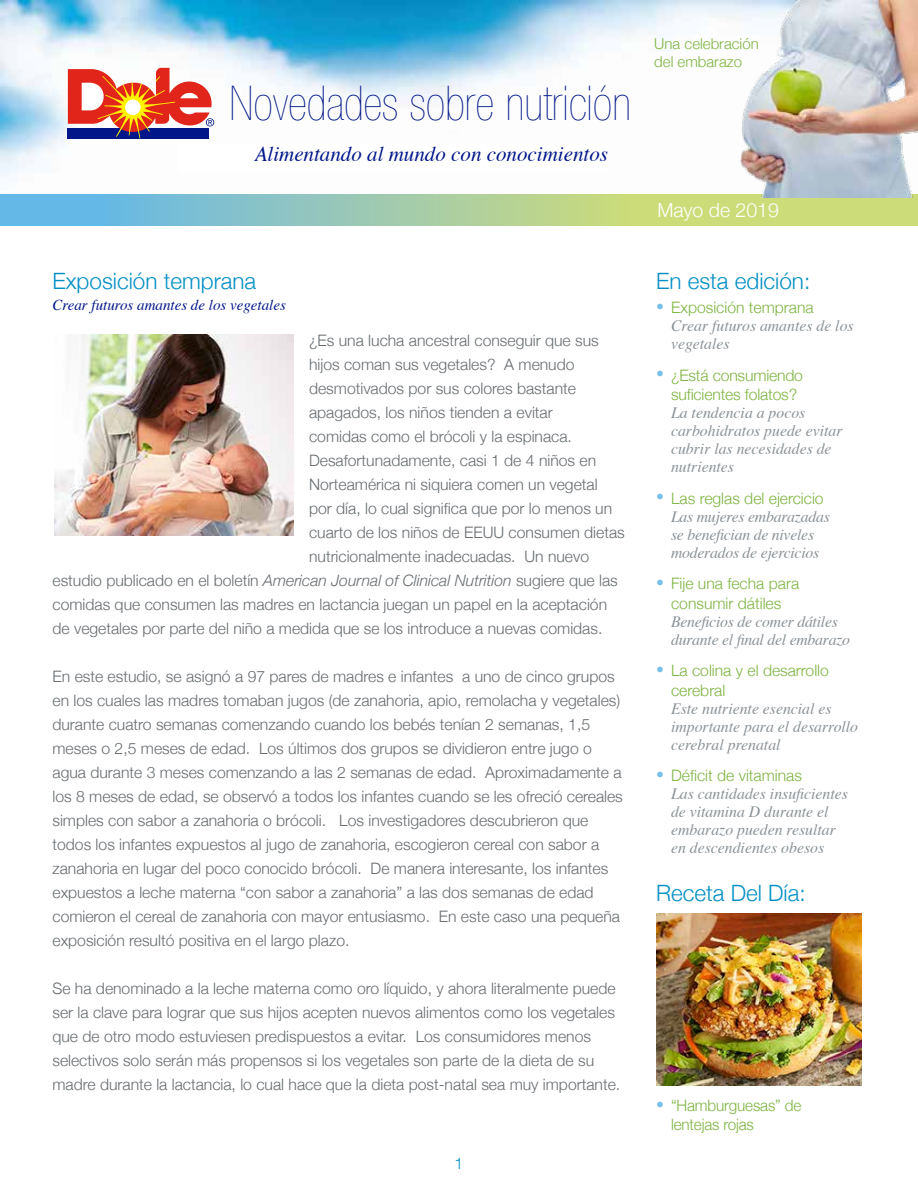
<style>
.page{position:relative;width:918px;height:1188px;background:#fff}
.page>*{position:absolute;margin:0;border:0;box-sizing:border-box;transform-origin:0 0}
.t1{font:900 condensed 48px "Helvetica Neue";color:#001689}
.t2{font:300 22.5px "Helvetica Neue";color:#0590c5}
.t3{font:italic 21px "Times";color:#001689}
.t4{font:300 19.5px "Helvetica Neue";color:#fff}
.t5{font:300 15.75px/24px "Helvetica Neue";color:#666c70}
.t6{font:italic 15.75px/18px "Times";color:#8a9297}
.t7{font:300 15.75px/19.5px "Helvetica Neue";color:#7eb442;text-align:center}
.t8{font:300 15.75px "Helvetica Neue";color:#0590c5}
.t9{font:italic 15px "Times";color:#001689}
.t10{font:300 15px/18px "Helvetica Neue";color:#7eb442}
.s1{font-style:italic}
.s2{color:#78c0e9}
</style>
<div class="page">
<img style="left:0;top:0;width:716px;height:177px">
<svg style="left:68px;top:68px;width:147px;height:70px"></svg>
<div style="left:125px;top:100px;width:16px;height:15px;background:#fff;border-radius:50%"></div>
<div style="left:178px;top:145px;width:430px;height:27px;background:#fff"></div>
<svg style="left:0;top:194px;width:918px;height:32px;background:#a3cca6"></svg>
<img style="left:656px;top:913px;width:205px;height:172px">
<img style="left:716px;top:0;width:202px;height:198px">
<img style="left:54px;top:335px;width:239px;height:201px">
<h1 class="t1" style="left:230px;top:77px;width:403px">Novedades sobre nutrición</h1>
<h3 class="t3" style="left:255px;top:135px;width:355px">Alimentando al mundo con conocimientos</h3>
<h2 class="t2" style="left:52px;top:263px;width:205px">Exposición temprana</h2>
<p class="t9" style="left:52px;top:292px;width:235px">Crear futuros amantes de los vegetales</p>
<p class="t5" style="left:309px;top:327px;width:291px">¿Es una lucha ancestral conseguir que sus</p>
<p class="t5" style="left:309px;top:351px;width:267px">hijos coman sus vegetales? A menudo</p>
<p class="t5" style="left:309px;top:375px;width:268px">desmotivados por sus colores bastante</p>
<p class="t5" style="left:309px;top:399px;width:245px">apagados, los niños tienden a evitar</p>
<p class="t5" style="left:309px;top:423px;width:264px">comidas como el brócoli y la espinaca.</p>
<p class="t5" style="left:309px;top:447px;width:289px">Desafortunadamente, casi 1 de 4 niños en</p>
<p class="t5" style="left:309px;top:471px;width:290px">Norteamérica ni siquiera comen un vegetal</p>
<p class="t5" style="left:309px;top:495px;width:305px">por día, lo cual significa que por lo menos un</p>
<p class="t5" style="left:309px;top:519px;width:317px">cuarto de los niños de EEUU consumen dietas</p>
<p class="t5" style="left:309px;top:543px;width:282px">nutricionalmente inadecuadas. Un nuevo</p>
<p class="t5" style="left:52px;top:567px;width:567px">estudio publicado en el boletín <span class="s1">American Journal of Clinical Nutrition</span> sugiere que las</p>
<p class="t5" style="left:52px;top:591px;width:556px">comidas que consumen las madres en lactancia juegan un papel en la aceptación</p>
<p class="t5" style="left:52px;top:615px;width:551px">de vegetales por parte del niño a medida que se los introduce a nuevas comidas.</p>
<p class="t5" style="left:52px;top:663px;width:572px">En este estudio, se asignó a 97 pares de madres e infantes a uno de cinco grupos en los cuales las madres tomaban jugos (de zanahoria, apio, remolacha y vegetales) durante cuatro semanas comenzando cuando los bebés tenían 2 semanas, 1,5 meses o 2,5 meses de edad. Los últimos dos grupos se dividieron entre jugo o agua durante 3 meses comenzando a las 2 semanas de edad. Aproximadamente a los 8 meses de edad, se observó a todos los infantes cuando se les ofreció cereales simples con sabor a zanahoria o brócoli. Los investigadores descubrieron que todos los infantes expuestos al jugo de zanahoria, escogieron cereal con sabor a zanahoria en lugar del poco conocido brócoli. De manera interesante, los infantes expuestos a leche materna “con sabor a zanahoria” a las dos semanas de edad comieron el cereal de zanahoria con mayor entusiasmo. En este caso una pequeña exposición resultó positiva en el largo plazo.</p>
<p class="t5" style="left:52px;top:975px;width:569px">Se ha denominado a la leche materna como oro líquido, y ahora literalmente puede ser la clave para lograr que sus hijos acepten nuevos alimentos como los vegetales que de otro modo estuviesen predispuestos a evitar. Los consumidores menos selectivos solo serán más propensos si los vegetales son parte de la dieta de su madre durante la lactancia, lo cual hace que la dieta post-natal sea muy importante.</p>
<p class="t8" style="left:455px;top:1151px;width:10px">1</p>
<p class="t10" style="left:654px;top:33px;width:106px">Una celebración del embarazo</p>
<p class="t4" style="left:657px;top:194px;width:123px">Mayo de 2019</p>
<h2 class="t2" style="left:656px;top:263px;width:156px">En esta edición:</h2>
<p class="t7" style="left:656px;top:297px;width:159px"><span class="s2">•</span> Exposición temprana</p>
<p class="t6" style="left:671px;top:316px;width:184px">Crear futuros amantes de los vegetales</p>
<p class="t7" style="left:656px;top:364px;width:148px"><span class="s2">•</span> ¿Está consumiendo suficientes folatos?</p>
<p class="t6" style="left:671px;top:403px;width:173px">La tendencia a pocos carbohidratos puede evitar cubrir las necesidades de nutrientes</p>
<p class="t7" style="left:656px;top:487px;width:169px"><span class="s2">•</span> Las reglas del ejercicio</p>
<p class="t6" style="left:671px;top:506px;width:160px">Las mujeres embarazadas se benefician de niveles moderados de ejercicios</p>
<p class="t7" style="left:656px;top:573px;width:145px"><span class="s2">•</span> Fije una fecha para consumir dátiles</p>
<p class="t6" style="left:671px;top:611px;width:181px">Beneficios de comer dátiles durante el final del embarazo</p>
<p class="t7" style="left:671px;top:660px;width:159px;text-align:left;text-indent:-15px"><span class="s2">•</span> La colina y el desarrollo cerebral</p>
<p class="t6" style="left:671px;top:698px;width:189px">Este nutriente esencial es importante para el desarrollo cerebral prenatal</p>
<p class="t7" style="left:656px;top:765px;width:147px"><span class="s2">•</span> Déficit de vitaminas</p>
<p class="t6" style="left:671px;top:784px;width:178px">Las cantidades insuficientes de vitamina D durante el embarazo pueden resultar en descendientes obesos</p>
<h2 class="t2" style="left:656px;top:875px;width:151px">Receta Del Día:</h2>
<p class="t7" style="left:671px;top:1095px;width:132px;line-height:18.9px;text-align:left;text-indent:-15px"><span class="s2">•</span> “Hamburguesas” de lentejas rojas</p>
</div>
